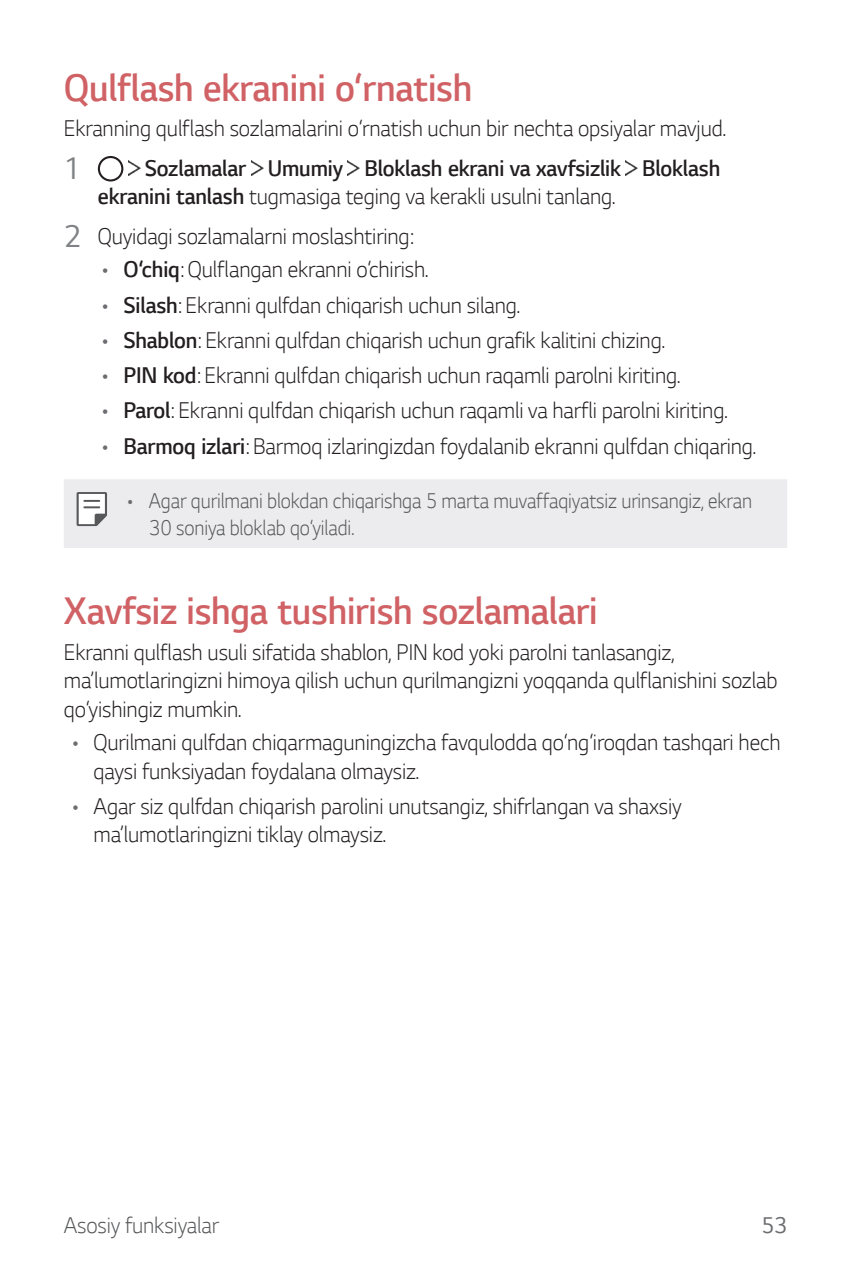
<style>
.page{position:relative;width:851px;height:1276px;background:#fff}
.page>*{position:absolute;margin:0;border:0;box-sizing:border-box;transform-origin:0 0}
.t1{font:300 40.5px "LG Smart";letter-spacing:-.005em;color:#d06165;scale:.95 1}
.t2{font:33px "LG Smart";color:#808285;scale:.95 1}
.t3{font:300 24px/28.5px "LG Smart";letter-spacing:-.005em;color:#231f20;scale:.95 1}
.t4{font:300 24px/28.5px "LG Smart";letter-spacing:-.005em;color:#231f20;scale:.95 1}
.t5{font:300 24px "LG Smart";letter-spacing:-.005em;color:#57585a;scale:.95 1}
.t6{font:24px "LG Smart";color:#6c6d70;scale:.95 1}
.t7{font:300 22.5px/27px "LG Smart";letter-spacing:-.005em;color:#57585a;scale:.91 1}
.s1{font-style:inherit}
.s2{font-weight:400;font-size:33px;color:#808285}
.s3{color:#6c6d70}
</style>
<div class="page">
<svg style="left:98px;top:156px;width:25px;height:25px"></svg>
<img style="left:128px;top:160px;width:12px;height:15px">
<img style="left:251px;top:160px;width:12px;height:15px">
<img style="left:348px;top:160px;width:12px;height:15px">
<img style="left:625px;top:160px;width:12px;height:15px">
<div style="left:64px;top:479px;width:723px;height:69px;background:#ececee"></div>
<svg style="left:77px;top:492px;width:30px;height:34px"></svg>
<p class="t1" style="left:64px;top:60px;width:431px">Qulflash ekranini o‘rnatish</p>
<p class="t3" style="left:64px;top:113px;width:698px">Ekranning qulflash sozlamalarini o‘rnatish uchun bir nechta opsiyalar mavjud.</p>
<p class="t2" style="left:64px;top:146px;width:20px">1</p>
<p class="t4" style="left:98px;top:153px;width:656px;text-indent:47px">Sozlamalar Umumiy Bloklash ekrani va xavfsizlik Bloklash ekranini tanlash <span class="s1">tugmasiga teging va kerakli usulni tanlang.</span></p>
<p class="t3" style="left:64px;top:220px;width:369px"><span class="s2">2</span> Quyidagi sozlamalarni moslashtiring:</p>
<p class="t3" style="left:102px;top:254px;width:345px"><span class="s3">•</span> <span class="s1">O‘chiq</span>: Qulflangan ekranni o‘chirish.</p>
<p class="t3" style="left:102px;top:289px;width:441px"><span class="s3">•</span> <span class="s1">Silash</span>: Ekranni qulfdan chiqarish uchun silang.</p>
<p class="t3" style="left:102px;top:325px;width:594px"><span class="s3">•</span> <span class="s1">Shablon</span>: Ekranni qulfdan chiqarish uchun grafik kalitini chizing.</p>
<p class="t3" style="left:102px;top:360px;width:610px"><span class="s3">•</span> <span class="s1">PIN kod</span>: Ekranni qulfdan chiqarish uchun raqamli parolni kiriting.</p>
<p class="t3" style="left:102px;top:395px;width:660px"><span class="s3">•</span> <span class="s1">Parol</span>: Ekranni qulfdan chiqarish uchun raqamli va harfli parolni kiriting.</p>
<p class="t3" style="left:102px;top:430px;width:690px"><span class="s3">•</span> <span class="s1">Barmoq izlari</span>: Barmoq izlaringizdan foydalanib ekranni qulfdan chiqaring.</p>
<p class="t7" style="left:149px;top:486px;width:664px;text-indent:-21px"><span class="s3">•</span> Agar qurilmani blokdan chiqarishga 5 marta muvaffaqiyatsiz urinsangiz, ekran<br>30 soniya bloklab qo‘yiladi.</p>
<p class="t1" style="left:64px;top:584px;width:563px">Xavfsiz ishga tushirish sozlamalari</p>
<p class="t3" style="left:64px;top:636px;width:752px">Ekranni qulflash usuli sifatida shablon, PIN kod yoki parolni tanlasangiz, ma’lumotlaringizni himoya qilish uchun qurilmangizni yoqqanda qulflanishini sozlab qo‘yishingiz mumkin.</p>
<p class="t3" style="left:94px;top:727px;width:724px;text-indent:-21px"><span class="s3">•</span> Qurilmani qulfdan chiqarmaguningizcha favqulodda qo‘ng‘iroqdan tashqari hech qaysi funksiyadan foydalana olmaysiz.</p>
<p class="t3" style="left:94px;top:790px;width:620px;text-indent:-21px"><span class="s3">•</span> Agar siz qulfdan chiqarish parolini unutsangiz, shifrlangan va shaxsiy ma’lumotlaringizni tiklay olmaysiz.</p>
<p class="t5" style="left:64px;top:1208px;width:165px">Asosiy funksiyalar</p>
<p class="t6" style="left:761px;top:1209px;width:28px">53</p>
</div>
